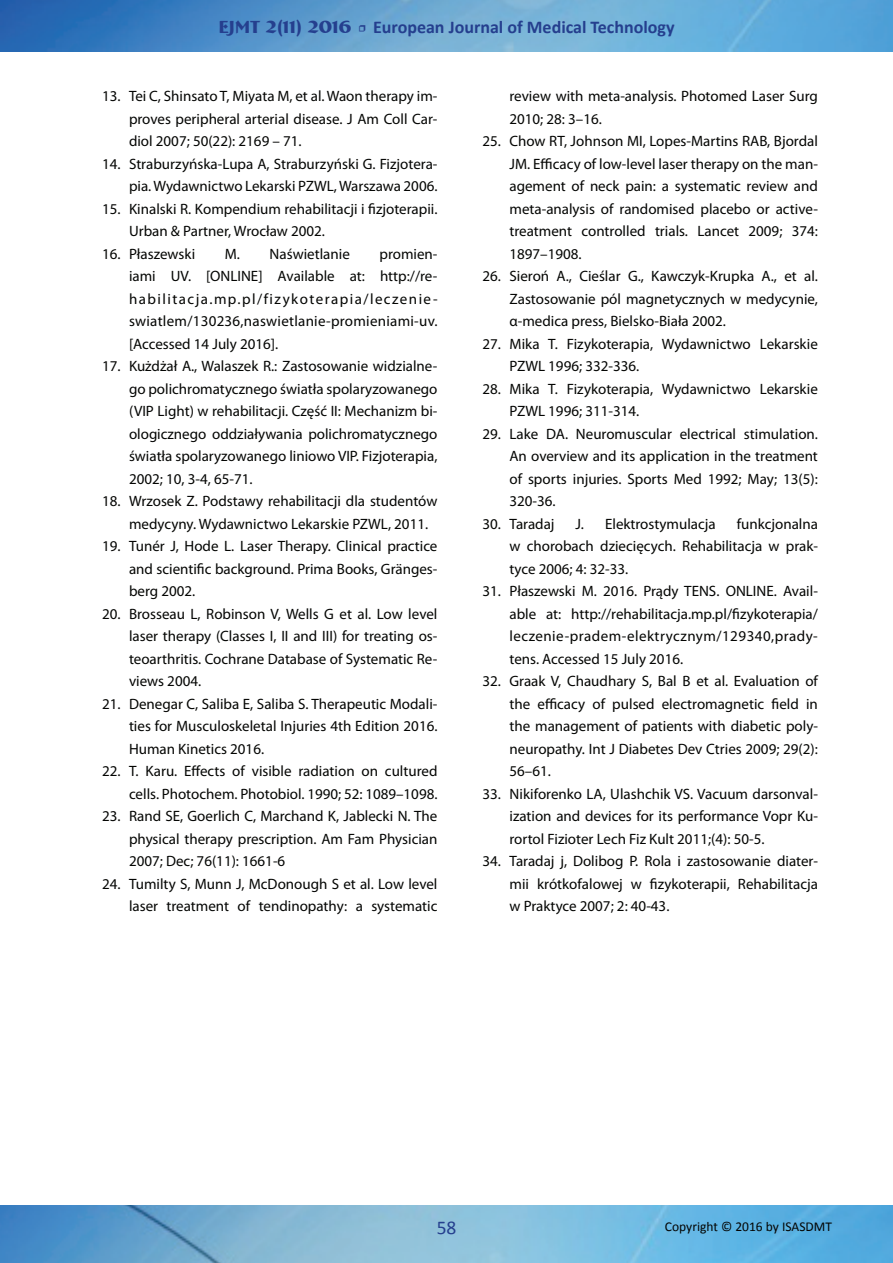
<style>
.page{position:relative;width:893px;height:1263px;background:#fff}
.page>*{position:absolute;margin:0;border:0;box-sizing:border-box;transform-origin:0 0}
.t1{font:19.5px "Calibri";color:#253f8e}
.t2{font:700 18px "Calibri";color:#253f8e}
.t3{font:15px/22.5px "Myriad Pro";color:#040503;text-align:justify}
.t4{font:13.5px "Calibri";color:#040503}
.s1{font-family:"Bremen BT"}
.s2{font-family:"Minion Pro";font-weight:400}
</style>
<div class="page">
<img style="left:0;top:0;width:893px;height:52px">
<img style="left:0;top:1205px;width:893px;height:58px">
<p class="t2" style="left:218px;top:15px;width:458px"><span class="s1">EJMT 2(11) 2016</span> <span class="s2">•</span> European Journal of Medical Technology</p>
<p class="t3" style="left:129px;top:85px;width:310px;text-indent:-27px">13. Tei C, Shinsato T, Miyata M, et al. Waon therapy im&shy;proves peripheral arterial disease. J Am Coll Car&shy;diol 2007; 50(22): 2169 – 71.</p>
<p class="t3" style="left:102px;top:152px;width:337px;text-align:right">14. Straburzyńska-Lupa A, Straburzyński G. Fizjotera&shy;pia. Wydawnictwo Lekarski PZWL, Warszawa 2006.</p>
<p class="t3" style="left:129px;top:197px;width:310px;text-indent:-27px">15. Kinalski R. Kompendium rehabilitacji i fizjoterapii.<br>Urban &amp; Partner, Wrocław 2002.</p>
<p class="t3" style="left:102px;top:242px;width:95px">16. Płaszewski</p>
<p class="t3" style="left:225px;top:242px;width:126px">M. Naświetlanie</p>
<p class="t3" style="left:129px;top:242px;width:310px;text-indent:250px">promien&shy;iami UV. [ONLINE] Available at: http://re&shy;habilitacja.mp.pl/fizykoterapia/leczenie&shy;swiatlem/130236,naswietlanie-promieniami-uv. [Accessed 14 July 2016].</p>
<p class="t3" style="left:129px;top:355px;width:310px;text-indent:-27px">17. Kużdżał A., Walaszek R.: Zastosowanie widzialne&shy;go polichromatycznego światła spolaryzowanego (VIP Light) w rehabilitacji. Część II: Mechanizm bi&shy;ologicznego oddziaływania polichromatycznego światła spolaryzowanego liniowo VIP. Fizjoterapia, 2002; 10, 3-4, 65-71.</p>
<p class="t3" style="left:129px;top:490px;width:310px;text-indent:-27px">18. Wrzosek Z. Podstawy rehabilitacji dla studentów medycyny. Wydawnictwo Lekarskie PZWL, 2011.</p>
<p class="t3" style="left:129px;top:535px;width:310px;text-indent:-27px">19. Tunér J, Hode L. Laser Therapy. Clinical practice and scientific background. Prima Books, Gränges&shy;berg 2002.</p>
<p class="t3" style="left:129px;top:602px;width:310px;text-indent:-27px">20. Brosseau L, Robinson V, Wells G et al. Low level laser therapy (Classes I, II and III) for treating os&shy;teoarthritis. Cochrane Database of Systematic Re&shy;views 2004.</p>
<p class="t3" style="left:129px;top:692px;width:310px;text-indent:-27px">21. Denegar C, Saliba E, Saliba S. Therapeutic Modali&shy;ties for Musculoskeletal Injuries 4th Edition 2016.<br>Human Kinetics 2016.</p>
<p class="t3" style="left:102px;top:760px;width:337px;text-align:right">22. T. Karu. Effects of visible radiation on cultured cells. Photochem. Photobiol. 1990; 52: 1089–1098.</p>
<p class="t3" style="left:129px;top:805px;width:310px;text-indent:-27px">23. Rand SE, Goerlich C, Marchand K, Jablecki N. The physical therapy prescription. Am Fam Physician 2007; Dec; 76(11): 1661-6</p>
<p class="t3" style="left:102px;top:872px;width:337px;text-align:right">24. Tumilty S, Munn J, McDonough S et al. Low level laser treatment of tendinopathy: a systematic</p>
<p class="t3" style="left:509px;top:85px;width:310px">review with meta-analysis. Photomed Laser Surg<br>2010; 28: 3–16.</p>
<p class="t3" style="left:509px;top:130px;width:310px;text-indent:-27px">25. Chow RT, Johnson MI, Lopes-Martins RAB, Bjordal JM. Efficacy of low-level laser therapy on the man&shy;agement of neck pain: a systematic review and meta-analysis of randomised placebo or active&shy;treatment controlled trials. Lancet 2009; 374:<br>1897–1908.</p>
<p class="t3" style="left:509px;top:265px;width:310px;text-indent:-27px">26. Sieroń A., Cieślar G., Kawczyk-Krupka A., et al.<br>Zastosowanie pól magnetycznych w medycynie, α-medica press, Bielsko-Biała 2002.</p>
<p class="t3" style="left:509px;top:332px;width:310px;text-indent:-27px">27. Mika T. Fizykoterapia, Wydawnictwo Lekarskie<br>PZWL 1996; 332-336.</p>
<p class="t3" style="left:509px;top:377px;width:310px;text-indent:-27px">28. Mika T. Fizykoterapia, Wydawnictwo Lekarskie<br>PZWL 1996; 311-314.</p>
<p class="t3" style="left:509px;top:422px;width:310px;text-indent:-27px">29. Lake DA. Neuromuscular electrical stimulation.<br>An overview and its application in the treatment of sports injuries. Sports Med 1992; May; 13(5):<br>320-36.</p>
<p class="t3" style="left:482px;top:512px;width:74px">30. Taradaj</p>
<p class="t3" style="left:576px;top:512px;width:142px">J. Elektrostymulacja</p>
<p class="t3" style="left:509px;top:512px;width:310px;text-indent:227px">funkcjonalna w chorobach dziecięcych. Rehabilitacja w prak&shy;tyce 2006; 4: 32-33.</p>
<p class="t3" style="left:509px;top:580px;width:310px;text-indent:-27px">31. Płaszewski M. 2016. Prądy TENS. ONLINE. Avail&shy;able at: http://rehabilitacja.mp.pl/fizykoterapia/ leczenie-pradem-elektrycznym/129340,prady&shy;tens. Accessed 15 July 2016.</p>
<p class="t3" style="left:509px;top:670px;width:310px;text-indent:-27px">32. Graak V, Chaudhary S, Bal B et al. Evaluation of the efficacy of pulsed electromagnetic field in the management of patients with diabetic poly&shy;neuropathy. Int J Diabetes Dev Ctries 2009; 29(2):<br>56–61.</p>
<p class="t3" style="left:509px;top:782px;width:310px;text-indent:-27px">33. Nikiforenko LA, Ulashchik VS. Vacuum darsonval&shy;ization and devices for its performance Vopr Ku&shy;rortol Fizioter Lech Fiz Kult 2011;(4): 50-5.</p>
<p class="t3" style="left:509px;top:850px;width:310px;text-indent:-27px">34. Taradaj j, Dolibog P. Rola i zastosowanie diater&shy;mii krótkofalowej w fizykoterapii, Rehabilitacja w Praktyce 2007; 2: 40-43.</p>
<h1 class="t1" style="left:437px;top:1215px;width:21px">58</h1>
<p class="t4" style="left:665px;top:1218px;width:169px">Copyright © 2016 by ISASDMT</p>
</div>
